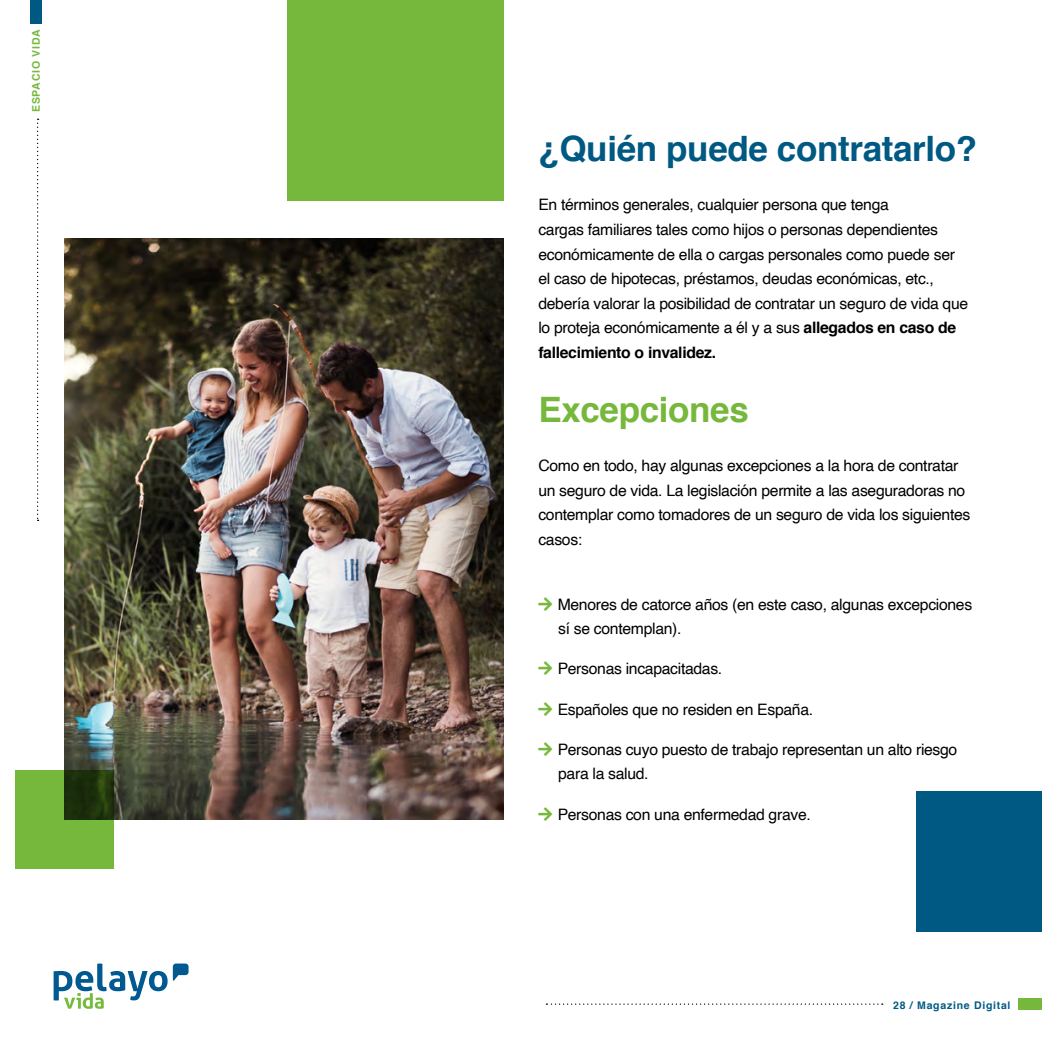
<style>
.page{position:relative;width:1042px;height:1042px;background:#fff}
.page>*{position:absolute;margin:0;border:0;box-sizing:border-box;transform-origin:0 0}
.t1{font:700 35px "Helvetica";letter-spacing:-.01em;color:#005982}
.t2{font:700 35px "Helvetica";letter-spacing:-.01em;color:#76b83c}
.t3{font:15.75px/24.5px "Helvetica";letter-spacing:-.02em;color:#000}
.t4{font:700 10.5px "Helvetica";letter-spacing:.07em;color:#005982}
.t5{font:700 10.5px "Helvetica";letter-spacing:.07em;color:#76b83c}
.s1{font-weight:700}
.s2{color:#76b83c}
</style>
<div class="page">
<svg style="left:546px;top:1003px;width:337px;height:2px"></svg>
<div style="left:1019px;top:998px;width:23px;height:11px;background:#76b83c"></div>
<div style="left:31px;top:0;width:11px;height:23px;background:#005982"></div>
<svg style="left:37px;top:119px;width:2px;height:402px"></svg>
<svg style="left:54px;top:963px;width:135px;height:46px"></svg>
<div style="left:287px;top:0;width:217px;height:200px;background:#76b83c"></div>
<div style="left:916px;top:791px;width:126px;height:141px;background:#005982"></div>
<img style="left:64px;top:238px;width:440px;height:581px">
<svg style="left:15px;top:770px;width:99px;height:99px;background:#5f952f"></svg>
<p class="t5" style="left:28px;top:112px;width:84px;rotate:-90deg">ESPACIO VIDA</p>
<h1 class="t1" style="left:538px;top:121px;width:440px">¿Quién puede contratarlo?</h1>
<p class="t3" style="left:538px;top:193px;width:431px">En términos generales, cualquier persona que tenga<br>cargas familiares tales como hijos o personas dependientes económicamente de ella o cargas personales como puede ser el caso de hipotecas, préstamos, deudas económicas, etc., debería valorar la posibilidad de contratar un seguro de vida que lo proteja económicamente a él y a sus <span class="s1">allegados en caso de fallecimiento o invalidez.</span></p>
<h1 class="t2" style="left:538px;top:382px;width:212px">Excepciones</h1>
<p class="t3" style="left:538px;top:454px;width:433px">Como en todo, hay algunas excepciones a la hora de contratar un seguro de vida. La legislación permite a las aseguradoras no contemplar como tomadores de un seguro de vida los siguientes casos:</p>
<p class="t3" style="left:558px;top:592px;width:415px;text-indent:-20px"><span class="s2">□▼</span> Menores de catorce años (en este caso, algunas excepciones sí se contemplan).</p>
<p class="t3" style="left:538px;top:657px;width:185px"><span class="s2">□▼</span> Personas incapacitadas.</p>
<p class="t3" style="left:538px;top:697px;width:276px"><span class="s2">□▼</span> Españoles que no residen en España.</p>
<p class="t3" style="left:558px;top:737px;width:401px;text-indent:-20px"><span class="s2">□▼</span> Personas cuyo puesto de trabajo representan un alto riesgo para la salud.</p>
<p class="t3" style="left:538px;top:802px;width:274px"><span class="s2">□▼</span> Personas con una enfermedad grave.</p>
<p class="t4" style="left:893px;top:996px;width:119px">28 / Magazine Digital</p>
</div>
